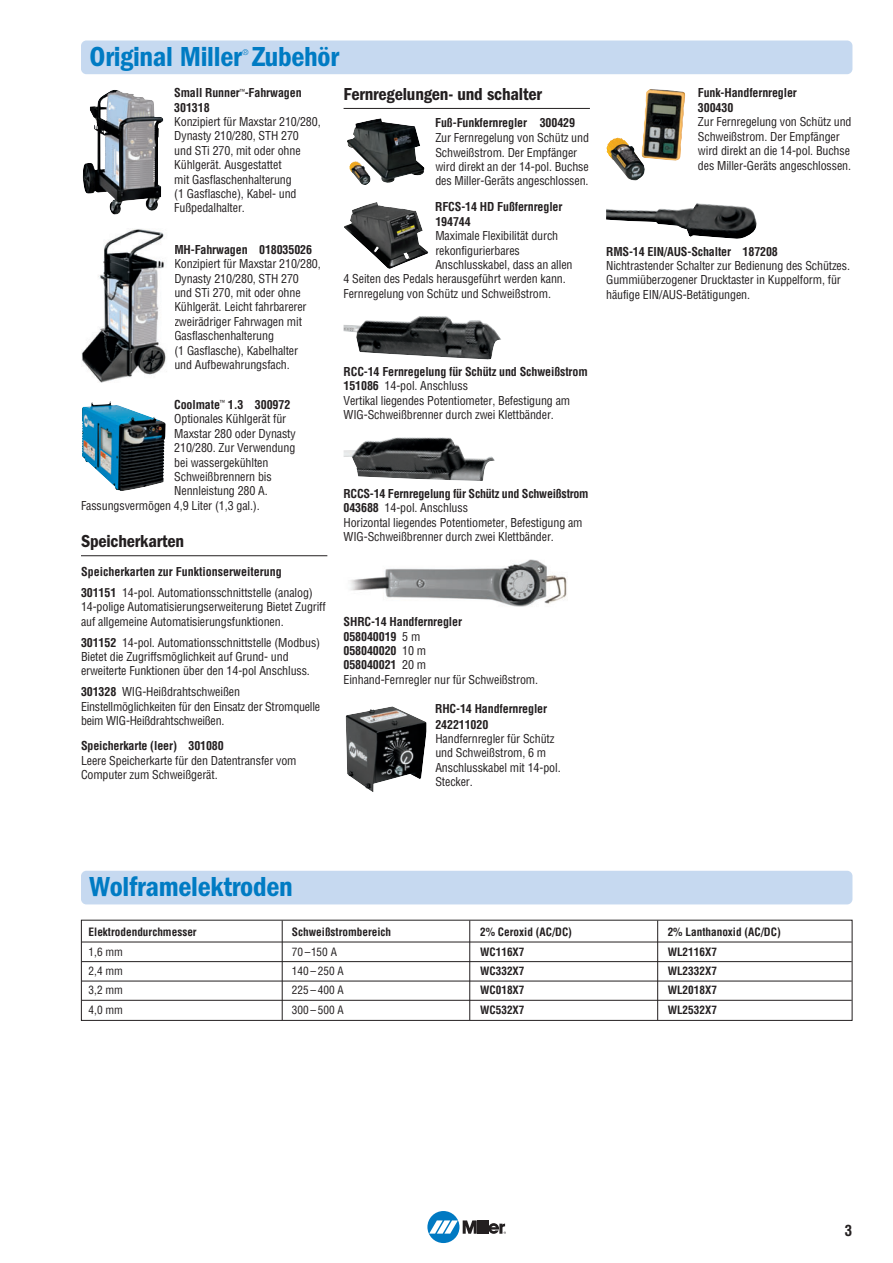
<style>
.page{position:relative;width:893px;height:1263px;background:#fff}
.page>*{position:absolute;margin:0;border:0;box-sizing:border-box;transform-origin:0 0}
.t1{font:28.5px "ITC Franklin Gothic Std Dm Cd";letter-spacing:-.01em;color:#007bc3}
.t2{font:18px "ITC Franklin Gothic Std Dm Cd";letter-spacing:-.01em;color:#231f20}
.t3{font:700 condensed 15px "Helvetica";color:#231f20}
.t4{font:condensed 12px/14.4px "Helvetica";letter-spacing:-.01em;color:#231f20}
.t5{font:700 condensed 12px/14.4px "Helvetica";letter-spacing:-.01em;color:#231f20}
.t6{font:700 condensed 11.25px "Helvetica";color:#231f20}
.t7{font:condensed 11.25px "Helvetica";color:#231f20}
.t8{font:condensed 7.5px "Helvetica";color:#007bc3}
.s1{font-weight:400}
.s2{font-weight:700}
</style>
<div class="page">
<hr style="left:81px;top:555px;width:246px;height:1px;background:#231f20">
<hr style="left:344px;top:108px;width:246px;height:1px;background:#231f20">
<img style="left:83px;top:90px;width:81px;height:125px">
<img style="left:81px;top:229px;width:85px;height:154px">
<img style="left:82px;top:401px;width:84px;height:90px">
<img style="left:347px;top:118px;width:77px;height:67px">
<img style="left:344px;top:202px;width:84px;height:67px">
<img style="left:344px;top:316px;width:157px;height:44px">
<img style="left:344px;top:437px;width:151px;height:44px">
<img style="left:350px;top:559px;width:217px;height:48px">
<img style="left:606px;top:89px;width:79px;height:92px">
<img style="left:606px;top:203px;width:151px;height:36px">
<img style="left:345px;top:706px;width:82px;height:86px">
<div style="left:81px;top:40px;width:771px;height:34px;background:#c6d9f0;border-radius:5px"></div>
<div style="left:81px;top:871px;width:771px;height:33px;background:#c6d9f0;border-radius:5px"></div>
<div style="left:81px;top:920px;width:771px;height:101px;border:1px solid #231f20"></div>
<hr style="left:282px;top:920px;width:1px;height:100px;background:#231f20">
<hr style="left:469px;top:920px;width:1px;height:100px;background:#231f20">
<hr style="left:657px;top:920px;width:1px;height:100px;background:#231f20">
<hr style="left:82px;top:942px;width:770px;height:1px;background:#231f20">
<hr style="left:82px;top:961px;width:770px;height:1px;background:#231f20">
<hr style="left:82px;top:981px;width:770px;height:1px;background:#231f20">
<hr style="left:82px;top:1000px;width:770px;height:1px;background:#231f20">
<div style="left:427px;top:1211px;width:32px;height:32px;background:#0079c2;border-radius:50%"></div>
<hr style="left:481px;top:1220px;width:3px;height:14px;background:#231f20">
<hr style="left:485px;top:1220px;width:3px;height:14px;background:#231f20">
<svg style="left:429px;top:1220px;width:51px;height:14px"></svg>
<svg style="left:488px;top:1223px;width:18px;height:11px"></svg>
<h1 class="t1" style="left:90px;top:47px;width:251px">Original Miller Zubehör</h1>
<p class="t8" style="left:243px;top:50px;width:7px">®</p>
<p class="t5" style="left:174px;top:86px;width:129px;line-height:14.9px">Small Runner<sup>™</sup>-Fahrwagen<br>301318</p>
<p class="t4" style="left:174px;top:115px;width:148px">Konzipiert für Maxstar 210/280,<br>Dynasty 210/280, STH 270<br>und STi 270, mit oder ohne<br>Kühlgerät. Ausgestattet<br>mit Gasflaschenhalterung<br>(1 Gasflasche), Kabel- und<br>Fußpedalhalter.</p>
<p class="t5" style="left:174px;top:243px;width:139px">MH-Fahrwagen 018035026</p>
<p class="t4" style="left:174px;top:258px;width:148px">Konzipiert für Maxstar 210/280,<br>Dynasty 210/280, STH 270<br>und STi 270, mit oder ohne<br>Kühlgerät. Leicht fahrbarerer zweirädriger Fahrwagen mit<br>Gasflaschenhalterung<br>(1 Gasflasche), Kabelhalter<br>und Aufbewahrungsfach.</p>
<p class="t5" style="left:174px;top:398px;width:118px">Coolmate<sup>™</sup> 1.3 300972</p>
<p class="t4" style="left:174px;top:413px;width:113px">Optionales Kühlgerät für</p>
<p class="t4" style="left:174px;top:427px;width:123px">Maxstar 280 oder Dynasty</p>
<p class="t4" style="left:174px;top:442px;width:123px">210/280. Zur Verwendung</p>
<p class="t4" style="left:174px;top:456px;width:96px">bei wassergekühlten</p>
<p class="t4" style="left:174px;top:470px;width:99px">Schweißbrennern bis</p>
<p class="t4" style="left:174px;top:485px;width:95px">Nennleistung 280 A.</p>
<p class="t4" style="left:81px;top:499px;width:180px">Fassungsvermögen 4,9 Liter (1,3 gal.).</p>
<h2 class="t2" style="left:81px;top:535px;width:105px">Speicherkarten</h2>
<p class="t5" style="left:81px;top:562px;width:233px;line-height:20.9px">Speicherkarten zur Funktionserweiterung<br>301151 <span class="s1">14-pol. Automationsschnittstelle (analog)</span></p>
<p class="t4" style="left:81px;top:601px;width:246px">14-polige Automatisierungserweiterung Bietet Zugriff auf allgemeine Automatisierungsfunktionen.</p>
<p class="t4" style="left:81px;top:636px;width:241px"><span class="s2">301152</span> 14-pol. Automationsschnittstelle (Modbus)<br>Bietet die Zugriffsmöglichkeit auf Grund- und erweiterte Funktionen über den 14-pol Anschluss.</p>
<p class="t4" style="left:81px;top:686px;width:241px"><span class="s2">301328</span> WIG-Heißdrahtschweißen<br>Einstellmöglichkeiten für den Einsatz der Stromquelle beim WIG-Heißdrahtschweißen.</p>
<p class="t5" style="left:81px;top:740px;width:144px">Speicherkarte (leer) 301080</p>
<p class="t4" style="left:81px;top:754px;width:217px">Leere Speicherkarte für den Datentransfer vom<br>Computer zum Schweißgerät.</p>
<h2 class="t2" style="left:344px;top:88px;width:200px">Fernregelungen- und schalter</h2>
<p class="t5" style="left:435px;top:116px;width:141px">Fuß-Funkfernregler 300429</p>
<p class="t4" style="left:435px;top:132px;width:155px">Zur Fernregelung von Schütz und<br>Schweißstrom. Der Empfänger wird direkt an der 14-pol. Buchse des Miller-Geräts angeschlossen.</p>
<p class="t5" style="left:435px;top:200px;width:129px;line-height:15.1px">RFCS-14 HD Fußfernregler<br>194744</p>
<p class="t4" style="left:435px;top:230px;width:124px">Maximale Flexibilität durch</p>
<p class="t4" style="left:435px;top:244px;width:86px">rekonfigurierbares</p>
<p class="t4" style="left:435px;top:258px;width:139px">Anschlusskabel, dass an allen</p>
<p class="t4" style="left:344px;top:273px;width:224px">4 Seiten des Pedals herausgeführt werden kann.</p>
<p class="t4" style="left:344px;top:287px;width:209px">Fernregelung von Schütz und Schweißstrom.</p>
<p class="t4" style="left:344px;top:365px;width:246px"><span class="s2">RCC-14 Fernregelung für Schütz und Schweißstrom 151086</span> 14-pol. Anschluss<br>Vertikal liegendes Potentiometer, Befestigung am WIG-Schweißbrenner durch zwei Klettbänder.</p>
<p class="t4" style="left:344px;top:487px;width:247px"><span class="s2">RCCS-14 Fernregelung für Schütz und Schweißstrom 043688</span> 14-pol. Anschluss<br>Horizontal liegendes Potentiometer, Befestigung am WIG-Schweißbrenner durch zwei Klettbänder.</p>
<p class="t5" style="left:344px;top:616px;width:196px">SHRC-14 Handfernregler<br>058040019 <span class="s1">5 m<br></span>058040020 <span class="s1">10 m<br></span>058040021 <span class="s1">20 m<br>Einhand-Fernregler nur für Schweißstrom.</span></p>
<p class="t5" style="left:435px;top:702px;width:113px;line-height:15.1px">RHC-14 Handfernregler<br>242211020</p>
<p class="t4" style="left:435px;top:732px;width:127px">Handfernregler für Schütz und Schweißstrom, 6 m<br>Anschlusskabel mit 14-pol.<br>Stecker.</p>
<p class="t5" style="left:698px;top:86px;width:101px;line-height:15.1px">Funk-Handfernregler<br>300430</p>
<p class="t4" style="left:698px;top:116px;width:155px">Zur Fernregelung von Schütz und<br>Schweißstrom. Der Empfänger wird direkt an die 14-pol. Buchse des Miller-Geräts angeschlossen.</p>
<p class="t5" style="left:606px;top:245px;width:173px">RMS-14 EIN/AUS-Schalter 187208</p>
<p class="t4" style="left:606px;top:259px;width:245px">Nichtrastender Schalter zur Bedienung des Schützes.<br>Gummiüberzogener Drucktaster in Kuppelform, für häufige EIN/AUS-Betätigungen.</p>
<h1 class="t1" style="left:90px;top:877px;width:205px">Wolframelektroden</h1>
<p class="t6" style="left:89px;top:928px;width:110px">Elektrodendurchmesser</p>
<p class="t6" style="left:292px;top:928px;width:101px">Schweißstrombereich</p>
<p class="t6" style="left:480px;top:928px;width:93px">2% Ceroxid (AC/DC)</p>
<p class="t6" style="left:668px;top:928px;width:115px">2% Lanthanoxid (AC/DC)</p>
<p class="t7" style="left:89px;top:947px;width:36px">1,6 mm</p>
<p class="t7" style="left:292px;top:947px;width:47px">70 –150 A</p>
<p class="t6" style="left:480px;top:947px;width:46px">WC116X7</p>
<p class="t6" style="left:668px;top:947px;width:51px">WL2116X7</p>
<p class="t7" style="left:89px;top:966px;width:36px">2,4 mm</p>
<p class="t7" style="left:292px;top:966px;width:53px">140 – 250 A</p>
<p class="t6" style="left:480px;top:966px;width:46px">WC332X7</p>
<p class="t6" style="left:668px;top:966px;width:51px">WL2332X7</p>
<p class="t7" style="left:89px;top:986px;width:36px">3,2 mm</p>
<p class="t7" style="left:292px;top:986px;width:53px">225 – 400 A</p>
<p class="t6" style="left:480px;top:986px;width:46px">WC018X7</p>
<p class="t6" style="left:668px;top:986px;width:51px">WL2018X7</p>
<p class="t7" style="left:89px;top:1005px;width:36px">4,0 mm</p>
<p class="t7" style="left:292px;top:1005px;width:53px">300 – 500 A</p>
<p class="t6" style="left:480px;top:1005px;width:46px">WC532X7</p>
<p class="t6" style="left:668px;top:1005px;width:51px">WL2532X7</p>
<p class="t3" style="left:845px;top:1224px;width:9px">3</p>
</div>
